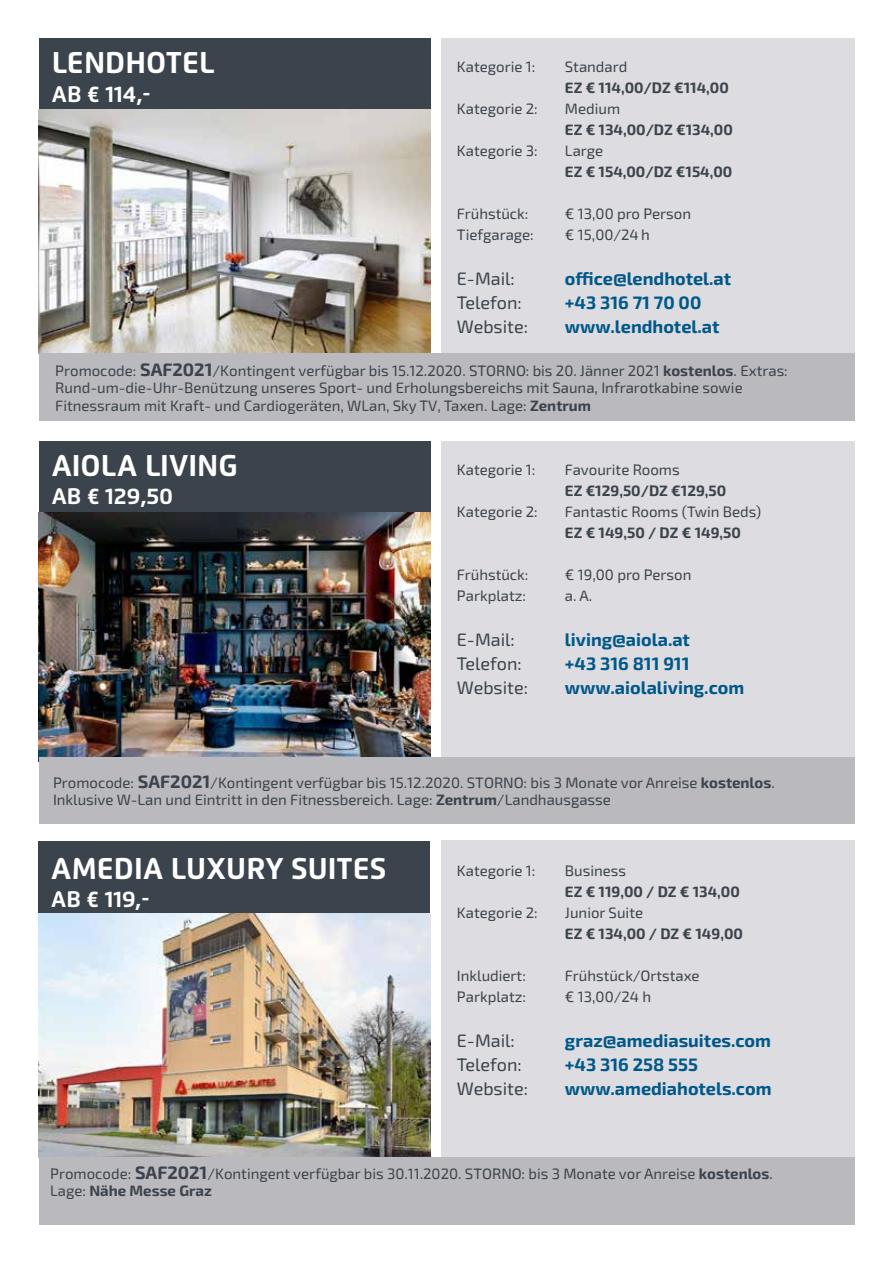
<style>
.page{position:relative;width:893px;height:1263px;background:#fff}
.page>*{position:absolute;margin:0;border:0;box-sizing:border-box;transform-origin:0 0}
.t1{font:700 30px "Flexo";color:#fff}
.t2{font:700 22.5px "Flexo";letter-spacing:.005em;color:#fff}
.t3{font:700 18px "Exo 2";color:#005888}
.t4{font:18px "Exo 2";color:#3b434c}
.t5{font:15px/17.7px "Exo 2";color:#3b434c}
.t6{font:700 15px "Exo 2";color:#3b434c}
.s1{font-weight:700;font-size:18px}
.s2{font-style:inherit}
.s3{font-weight:700}
</style>
<div class="page">
<div style="left:441px;top:38px;width:414px;height:316px;background:#dddce0"></div>
<div style="left:39px;top:38px;width:391px;height:72px;background:#3b434c"></div>
<img style="left:39px;top:109px;width:391px;height:245px">
<div style="left:39px;top:354px;width:816px;height:67px;background:#bab9bd"></div>
<div style="left:441px;top:441px;width:414px;height:323px;background:#dddce0"></div>
<div style="left:39px;top:441px;width:391px;height:72px;background:#3b434c"></div>
<img style="left:39px;top:512px;width:391px;height:246px">
<div style="left:39px;top:758px;width:816px;height:66px;background:#bab9bd"></div>
<div style="left:441px;top:840px;width:414px;height:317px;background:#dddce0"></div>
<div style="left:38px;top:841px;width:391px;height:71px;background:#3b434c"></div>
<img style="left:39px;top:913px;width:391px;height:244px">
<div style="left:39px;top:1157px;width:816px;height:68px;background:#bab9bd"></div>
<h1 class="t1" style="left:52px;top:44px;width:164px">LENDHOTEL</h1>
<h2 class="t2" style="left:52px;top:80px;width:101px">AB € 114,-</h2>
<p class="t5" style="left:457px;top:57px;width:80px">Kategorie 1:</p>
<p class="t5" style="left:565px;top:57px;width:64px">Standard</p>
<p class="t6" style="left:565px;top:77px;width:165px">EZ € 114,00/DZ €114,00</p>
<p class="t5" style="left:457px;top:99px;width:82px">Kategorie 2:</p>
<p class="t5" style="left:565px;top:99px;width:57px">Medium</p>
<p class="t6" style="left:565px;top:119px;width:169px">EZ € 134,00/DZ €134,00</p>
<p class="t5" style="left:457px;top:141px;width:82px">Kategorie 3:</p>
<p class="t5" style="left:565px;top:141px;width:40px">Large</p>
<p class="t6" style="left:565px;top:161px;width:169px">EZ € 154,00/DZ €154,00</p>
<p class="t5" style="left:457px;top:204px;width:73px">Frühstück:</p>
<p class="t5" style="left:565px;top:204px;width:128px">€ 13,00 pro Person</p>
<p class="t5" style="left:457px;top:225px;width:78px">Tiefgarage:</p>
<p class="t5" style="left:565px;top:225px;width:87px">€ 15,00/24 h</p>
<p class="t4" style="left:457px;top:266px;width:59px">E-Mail:</p>
<p class="t3" style="left:565px;top:266px;width:168px">office@lendhotel.at</p>
<p class="t4" style="left:457px;top:290px;width:66px">Telefon:</p>
<p class="t3" style="left:565px;top:290px;width:138px">+43 316 71 70 00</p>
<p class="t4" style="left:457px;top:314px;width:73px">Website:</p>
<p class="t3" style="left:565px;top:314px;width:156px">www.lendhotel.at</p>
<p class="t5" style="left:55px;top:361px;width:734px">Promocode: <span class="s1">SAF2021</span>/Kontingent verfügbar bis 15.12.2020. <span class="s2">STORNO</span>: bis 20. Jänner 2021 <span class="s3">kostenlos</span>. Extras:<br>Rund-um-die-Uhr-Benützung unseres Sport- und Erholungs bereichs mit Sauna, Infrarotkabine sowie<br>Fitnessraum mit Kraft- und Cardiogeräten, WLan, Sky TV, Taxen. Lage: <span class="s3">Zentrum</span></p>
<h1 class="t1" style="left:52px;top:447px;width:188px">AIOLA LIVING</h1>
<h2 class="t2" style="left:52px;top:483px;width:123px">AB € 12<span class="s2">9</span>,<span class="s2">50</span></h2>
<p class="t5" style="left:457px;top:460px;width:80px">Kategorie 1:</p>
<p class="t5" style="left:565px;top:460px;width:116px">Favourite Rooms</p>
<p class="t6" style="left:565px;top:480px;width:163px">EZ €129,50/DZ €129,50</p>
<p class="t5" style="left:457px;top:502px;width:82px">Kategorie 2:</p>
<p class="t5" style="left:565px;top:502px;width:198px">Fantastic Rooms (Twin Beds)</p>
<p class="t6" style="left:565px;top:522px;width:177px">EZ € 149,50 / DZ € 149,50</p>
<p class="t5" style="left:457px;top:565px;width:73px">Frühstück:</p>
<p class="t5" style="left:565px;top:565px;width:128px">€ 19,00 pro Person</p>
<p class="t5" style="left:457px;top:586px;width:70px">Parkplatz:</p>
<p class="t5" style="left:565px;top:586px;width:29px">a. A.</p>
<p class="t4" style="left:457px;top:627px;width:59px">E-Mail:</p>
<p class="t3" style="left:565px;top:627px;width:127px">living@aiola.at</p>
<p class="t4" style="left:457px;top:651px;width:66px">Telefon:</p>
<p class="t3" style="left:565px;top:651px;width:126px">+43 316 811 911</p>
<p class="t4" style="left:457px;top:675px;width:73px">Website:</p>
<p class="t3" style="left:565px;top:675px;width:181px">www.aiolaliving.com</p>
<p class="t5" style="left:53px;top:774px;width:723px;line-height:17.1px">Promocode: <span class="s1">SAF2021</span>/Kontingent verfügbar bis 15.12.2020. <span class="s2">STORNO</span>: bis 3 Monate vor Anreise <span class="s3">kostenlos</span>.<br>Inklusive W-Lan und Eintritt in den Fitnessbereich. Lage: <span class="s3">Zentrum</span>/Landhausgasse</p>
<h1 class="t1" style="left:51px;top:850px;width:337px">AMEDIA LUXURY SUITES</h1>
<h2 class="t2" style="left:51px;top:885px;width:100px">AB € 119,-</h2>
<p class="t5" style="left:457px;top:861px;width:80px">Kategorie 1:</p>
<p class="t5" style="left:565px;top:861px;width:63px">Business</p>
<p class="t6" style="left:565px;top:881px;width:176px">EZ € 119,00 / DZ € 134,00</p>
<p class="t5" style="left:457px;top:903px;width:82px">Kategorie 2:</p>
<p class="t5" style="left:565px;top:903px;width:80px">Junior Suite</p>
<p class="t6" style="left:565px;top:923px;width:179px">EZ € 134,00 / DZ € 149,00</p>
<p class="t5" style="left:457px;top:966px;width:70px">Inkludiert:</p>
<p class="t5" style="left:565px;top:966px;width:136px">Frühstück/Ortstaxe</p>
<p class="t5" style="left:457px;top:987px;width:70px">Parkplatz:</p>
<p class="t5" style="left:565px;top:987px;width:88px">€ 13,00/24 h</p>
<p class="t4" style="left:457px;top:1028px;width:59px">E-Mail:</p>
<p class="t3" style="left:565px;top:1028px;width:207px">graz@amediasuites.com</p>
<p class="t4" style="left:457px;top:1052px;width:66px">Telefon:</p>
<p class="t3" style="left:565px;top:1052px;width:135px">+43 316 258 555</p>
<p class="t4" style="left:457px;top:1076px;width:73px">Website:</p>
<p class="t3" style="left:565px;top:1076px;width:208px">www.amediahotels.com</p>
<p class="t5" style="left:50px;top:1164px;width:724px;line-height:17.1px">Promocode: <span class="s1">SAF2021</span>/Kontingent verfügbar bis 30.11.2020. <span class="s2">STORNO</span>: bis 3 Monate vor Anreise <span class="s3">kostenlos</span>.<br>Lage: <span class="s3">Nähe Messe Graz</span></p>
</div>
